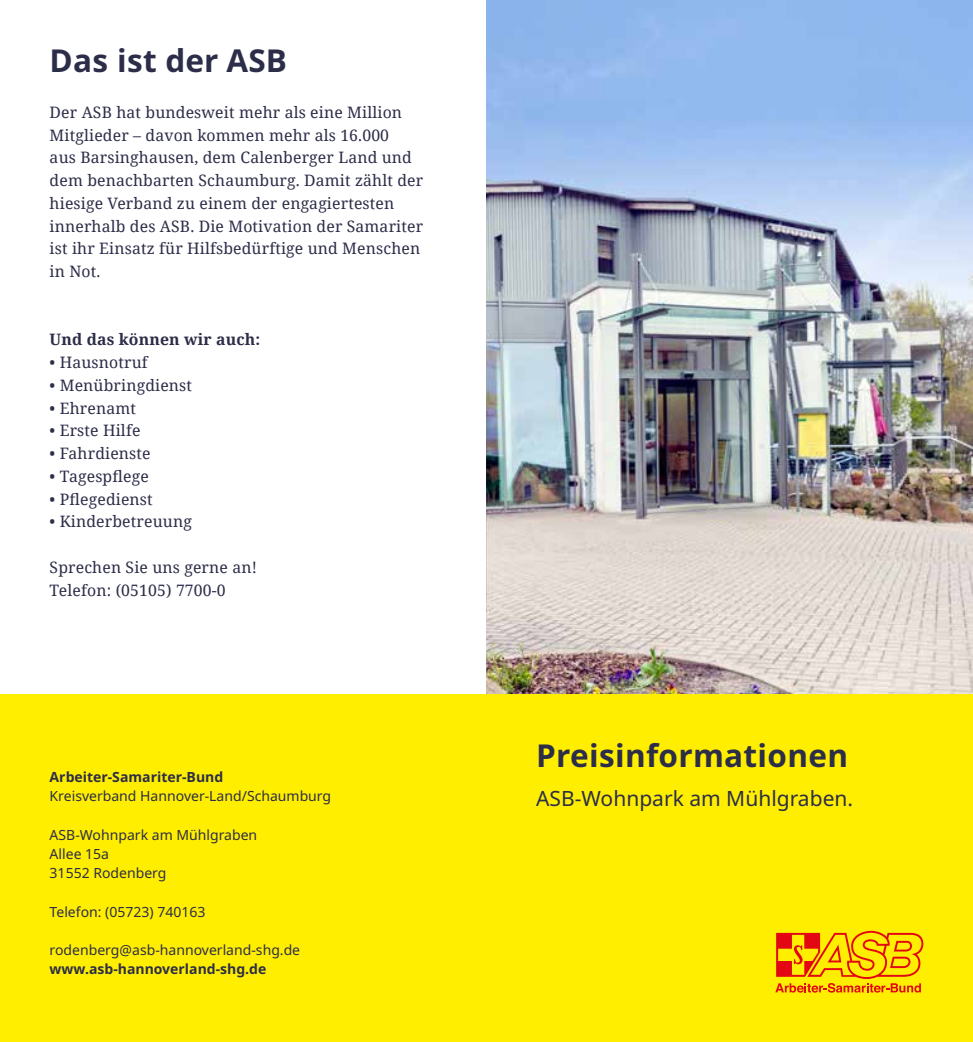
<style>
.page{position:relative;width:973px;height:1042px;background:#fff}
.page>*{position:absolute;margin:0;border:0;box-sizing:border-box;transform-origin:0 0}
.t1{font:700 31.5px "Noto Sans";letter-spacing:.01em;color:#2c2d48}
.t2{font:21px "Noto Sans";color:#2c2d48}
.t3{font:15.75px/22.8px "Noto Serif";letter-spacing:.01em;color:#2c2d48}
.t4{font:700 15.75px "Noto Serif";letter-spacing:.01em;color:#2c2d48}
.t5{font:14px/19.2px "Noto Sans";color:#2c2d48}
.t6{font:700 14px "Noto Sans";color:#2c2d48}
</style>
<div class="page">
<img style="left:486px;top:0;width:486px;height:694px">
<div style="left:0;top:694px;width:972px;height:348px;background:#fe0"></div>
<svg style="left:775px;top:931px;width:148px;height:61px"></svg>
<h1 class="t1" style="left:50px;top:43px;width:239px">Das ist der ASB</h1>
<p class="t3" style="left:50px;top:100px;width:375px">Der ASB hat bundesweit mehr als eine Million Mitglieder – davon kommen mehr als 16.000<br>aus Barsinghausen, dem Calenberger Land und dem benachbarten Schaumburg. Damit zählt der hiesige Verband zu einem der engagiertesten innerhalb des ASB. Die Motivation der Samariter ist ihr Einsatz für Hilfsbedürftige und Menschen in Not.</p>
<p class="t4" style="left:50px;top:329px;width:212px">Und das können wir auch:</p>
<p class="t3" style="left:50px;top:350px;width:100px">• Hausnotruf</p>
<p class="t3" style="left:50px;top:373px;width:144px">• Menübringdienst</p>
<p class="t3" style="left:50px;top:396px;width:88px">• Ehrenamt</p>
<p class="t3" style="left:50px;top:419px;width:92px">• Erste Hilfe</p>
<p class="t3" style="left:50px;top:441px;width:103px">• Fahrdienste</p>
<p class="t3" style="left:50px;top:464px;width:101px">• Tagespflege</p>
<p class="t3" style="left:50px;top:487px;width:105px">• Pflegedienst</p>
<p class="t3" style="left:50px;top:510px;width:144px">• Kinderbetreuung</p>
<p class="t3" style="left:50px;top:555px;width:209px">Sprechen Sie uns gerne an!<br>Telefon: (05105) 7700-0</p>
<p class="t6" style="left:50px;top:769px;width:175px">Arbeiter-Samariter-Bund</p>
<p class="t5" style="left:50px;top:786px;width:283px">Kreisverband Hannover-Land/Schaumburg</p>
<p class="t5" style="left:50px;top:825px;width:209px">ASB-Wohnpark am Mühlgraben<br>Allee 15a<br>31552 Rodenberg</p>
<p class="t5" style="left:50px;top:902px;width:157px">Telefon: (05723) 740163</p>
<p class="t5" style="left:50px;top:940px;width:252px">rodenberg@asb-hannoverland-shg.de</p>
<p class="t6" style="left:50px;top:961px;width:218px">www.asb-hannoverland-shg.de</p>
<h1 class="t1" style="left:536px;top:738px;width:313px">Preisinformationen</h1>
<h2 class="t2" style="left:536px;top:786px;width:318px">ASB-Wohnpark am Mühlgraben.</h2>
</div>
